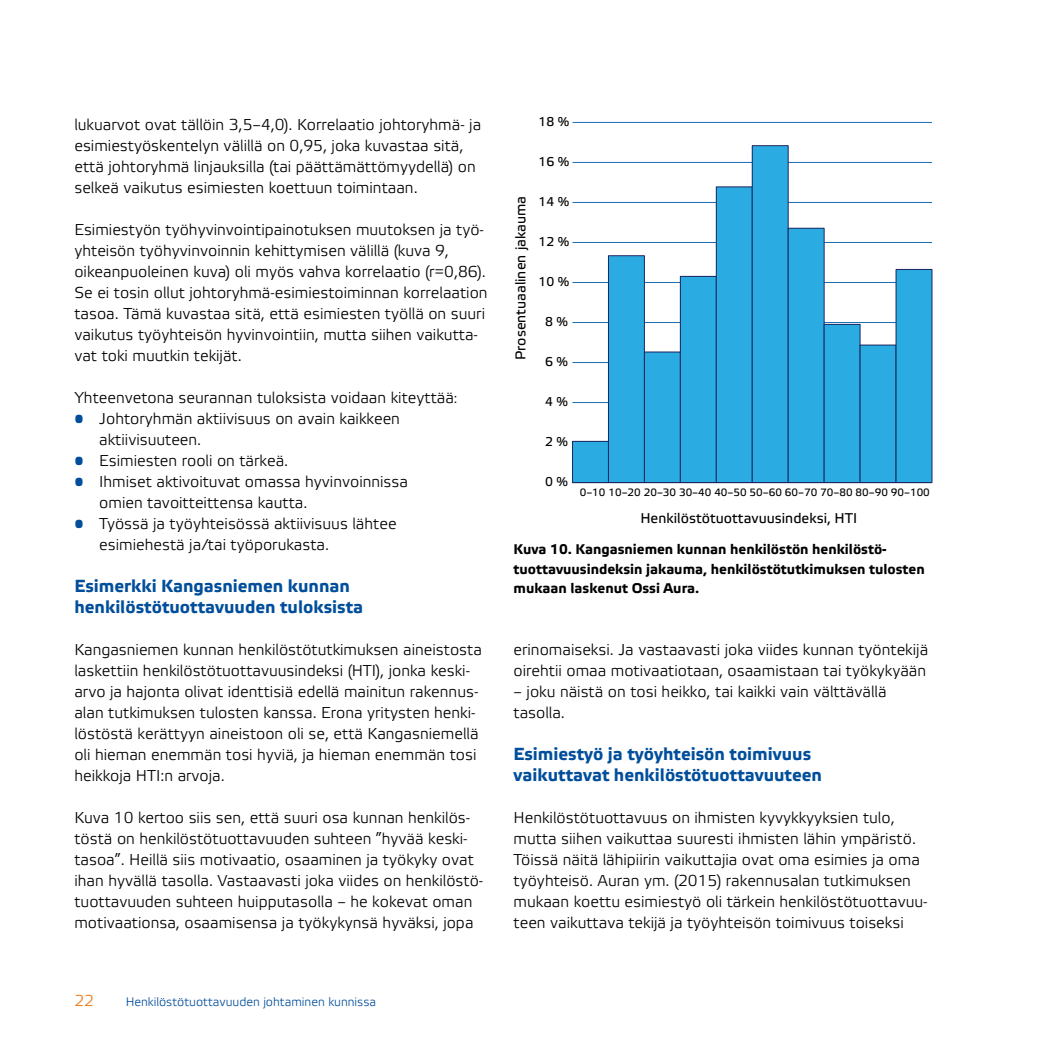
<style>
.page{position:relative;width:1042px;height:1042px;background:#fff}
.page>*{position:absolute;margin:0;border:0;box-sizing:border-box;transform-origin:0 0}
.t1{font:700 17.5px/21px "Etelka Text Pro";color:#004e9b}
.t2{font:15.75px/21px "Etelka Light Pro";color:#000}
.t3{font:15.75px "Etelka Light Pro";color:#ef7918}
.t4{font:14.17px "Etelka Text Pro";color:#000}
.t5{font:700 14px/19.2px "Etelka Text Pro";color:#000}
.t6{font:12.78px "Etelka Text Pro";color:#000}
.t7{font:12.25px "Etelka Light Pro";color:#004e9b}
.t8{font:10.67px "Etelka Text Pro";color:#000}
.s1{font-size:14px}
.s2{color:#004e9b}
</style>
<div class="page">
<hr style="left:572px;top:402px;width:360px;height:1px;background:#1e6eb6">
<hr style="left:572px;top:362px;width:360px;height:1px;background:#1e6eb6">
<hr style="left:572px;top:322px;width:360px;height:1px;background:#1e6eb6">
<hr style="left:572px;top:282px;width:360px;height:1px;background:#1e6eb6">
<hr style="left:572px;top:242px;width:360px;height:1px;background:#1e6eb6">
<hr style="left:572px;top:202px;width:360px;height:1px;background:#1e6eb6">
<hr style="left:572px;top:162px;width:360px;height:1px;background:#1e6eb6">
<hr style="left:572px;top:122px;width:360px;height:1px;background:#1e6eb6">
<div style="left:572px;top:441px;width:36px;height:41px;background:#2aace3"></div>
<div style="left:572px;top:441px;width:37px;height:42px;border:1px solid #1c2761"></div>
<div style="left:608px;top:256px;width:36px;height:226px;background:#2aace3"></div>
<div style="left:608px;top:255px;width:37px;height:228px;border:1px solid #1c2761"></div>
<div style="left:644px;top:352px;width:36px;height:130px;background:#2aace3"></div>
<div style="left:644px;top:351px;width:37px;height:132px;border:1px solid #1c2761"></div>
<div style="left:680px;top:276px;width:36px;height:206px;background:#2aace3"></div>
<div style="left:680px;top:276px;width:37px;height:207px;border:1px solid #1c2761"></div>
<div style="left:716px;top:187px;width:36px;height:295px;background:#2aace3"></div>
<div style="left:716px;top:186px;width:37px;height:297px;border:1px solid #1c2761"></div>
<div style="left:752px;top:146px;width:36px;height:336px;background:#2aace3"></div>
<div style="left:752px;top:145px;width:37px;height:338px;border:1px solid #1c2761"></div>
<div style="left:788px;top:228px;width:36px;height:254px;background:#2aace3"></div>
<div style="left:787px;top:228px;width:37px;height:255px;border:1px solid #1c2761"></div>
<div style="left:824px;top:324px;width:36px;height:158px;background:#2aace3"></div>
<div style="left:823px;top:324px;width:37px;height:159px;border:1px solid #1c2761"></div>
<div style="left:860px;top:345px;width:36px;height:137px;background:#2aace3"></div>
<div style="left:859px;top:344px;width:37px;height:139px;border:1px solid #1c2761"></div>
<div style="left:896px;top:269px;width:36px;height:213px;background:#2aace3"></div>
<div style="left:895px;top:269px;width:37px;height:214px;border:1px solid #1c2761"></div>
<hr style="left:572px;top:482px;width:360px;height:1px;background:#1c2761">
<p class="t2" style="left:74px;top:115px;width:408px">lukuarvot ovat tällöin 3,5–4,0). Korrelaatio johtoryhmä- ja esimiestyöskentelyn välillä on 0,95, joka kuvastaa sitä, että johtoryhmä linjauksilla (tai päättämättömyydellä) on selkeä vaikutus esimiesten koettuun toimintaan.</p>
<p class="t2" style="left:74px;top:220px;width:415px">Esimiestyön työhyvinvointipainotuksen muutoksen ja työ&shy;yhteisön työhyvinvoinnin kehittymisen välillä (kuva 9, oikeanpuoleinen kuva) oli myös vahva korrelaatio (r=0,86).<br>Se ei tosin ollut johtoryhmä-esimiestoiminnan korrelaation tasoa. Tämä kuvastaa sitä, että esimiesten työllä on suuri vaikutus työyhteisön hyvinvointiin, mutta siihen vaikutta&shy;vat toki muutkin tekijät.</p>
<p class="t2" style="left:74px;top:388px;width:385px">Yhteenvetona seurannan tuloksista voidaan kiteyttää<span class="s1">:</span></p>
<p class="t2" style="left:99px;top:409px;width:302px;text-indent:-25px"><span class="s2">•</span> Johtoryhmän aktiivisuus on avain kaikkeen aktiivisuuteen.</p>
<p class="t2" style="left:74px;top:451px;width:215px"><span class="s2">•</span> Esimiesten rooli on tärkeä.</p>
<p class="t2" style="left:99px;top:472px;width:310px;text-indent:-25px"><span class="s2">•</span> Ihmiset aktivoituvat omassa hyvinvoinnissa omien tavoitteittensa kautta.</p>
<p class="t2" style="left:99px;top:514px;width:299px;text-indent:-25px"><span class="s2">•</span> Työssä ja työyhteisössä aktiivisuus lähtee esimiehestä ja/tai työporukasta.</p>
<p class="t1" style="left:74px;top:576px;width:290px">Esimerkki Kangasniemen kunnan henkilöstötuottavuuden tuloksista</p>
<p class="t2" style="left:74px;top:640px;width:409px">Kangasniemen kunnan henkilöstötutkimuksen aineistosta laskettiin henkilöstötuottavuusindeksi (HTI), jonka keski&shy;arvo ja hajonta olivat identtisiä edellä mainitun rakennus&shy;alan tutkimuksen tulosten kanssa. Erona yritysten henki&shy;löstöstä kerättyyn aineistoon oli se, että Kangasniemellä oli hieman enemmän tosi hyviä, ja hieman enemmän tosi heikkoja HTI:n arvoja.</p>
<p class="t2" style="left:74px;top:808px;width:410px">Kuva 10 kertoo siis sen, että suuri osa kunnan henkilös&shy;töstä on henkilöstötuottavuuden suhteen ”hyvää keski&shy;tasoa”. Heillä siis motivaatio, osaaminen ja työkyky ovat ihan hyvällä tasolla. Vastaavasti joka viides on henkilöstö&shy;tuottavuuden suhteen huipputasolla – he kokevat oman motivaationsa, osaamisensa ja työkykynsä hyväksi, jopa</p>
<p class="t3" style="left:74px;top:992px;width:21px">22</p>
<p class="t7" style="left:126px;top:995px;width:252px">Henkilöstötuottavuuden johtaminen kunnissa</p>
<p class="t6" style="left:538px;top:115px;width:32px">18 %</p>
<p class="t6" style="left:538px;top:155px;width:32px">16 %</p>
<p class="t4" style="left:513px;top:360px;width:166px;rotate:-90deg">Prosentuaalinen jakauma</p>
<p class="t6" style="left:538px;top:195px;width:32px">14 %</p>
<p class="t6" style="left:538px;top:235px;width:32px">12 %</p>
<p class="t6" style="left:538px;top:275px;width:32px">10 %</p>
<p class="t6" style="left:545px;top:315px;width:25px">8 %</p>
<p class="t6" style="left:545px;top:355px;width:25px">6 %</p>
<p class="t6" style="left:545px;top:395px;width:24px">4 %</p>
<p class="t6" style="left:545px;top:435px;width:25px">2 %</p>
<p class="t6" style="left:545px;top:475px;width:25px">0 %</p>
<p class="t8" style="left:580px;top:487px;width:352px">0–10 10–20 20–30 30–40 40–50 50–60 60–70 70–80 80–90 90–100</p>
<p class="t4" style="left:640px;top:510px;width:218px">Henkilöstötuottavuusindeksi, HTI</p>
<p class="t5" style="left:513px;top:541px;width:413px">Kuva 10. Kangasniemen kunnan henkilöstön henkilöstö&shy;tuottavuusindeksin jakauma, henkilöstötutkimuksen tulosten mukaan laskenut Ossi Aura.</p>
<p class="t2" style="left:513px;top:640px;width:416px">erinomaiseksi. Ja vastaavasti joka viides kunnan työntekijä oirehtii omaa motivaatiotaan, osaamistaan tai työkykyään</p>
<p class="t2" style="left:513px;top:682px;width:374px">– joku näistä on tosi heikko, tai kaikki vain välttävällä tasolla.</p>
<p class="t1" style="left:513px;top:744px;width:310px">Esimiestyö ja työyhteisön toimivuus vaikuttavat henkilöstötuottavuuteen</p>
<p class="t2" style="left:513px;top:808px;width:415px">Henkilöstötuottavuus on ihmisten kyvykkyyksien tulo, mutta siihen vaikuttaa suuresti ihmisten lähin ympäristö.<br>Töissä näitä lähipiirin vaikuttajia ovat oma esimies ja oma työyhteisö. Auran ym. (2015) rakennusalan tutkimuksen mukaan koettu esimiestyö oli tärkein henkilöstötuottavuu&shy;teen vaikuttava tekijä ja työyhteisön toimivuus toiseksi</p>
</div>
